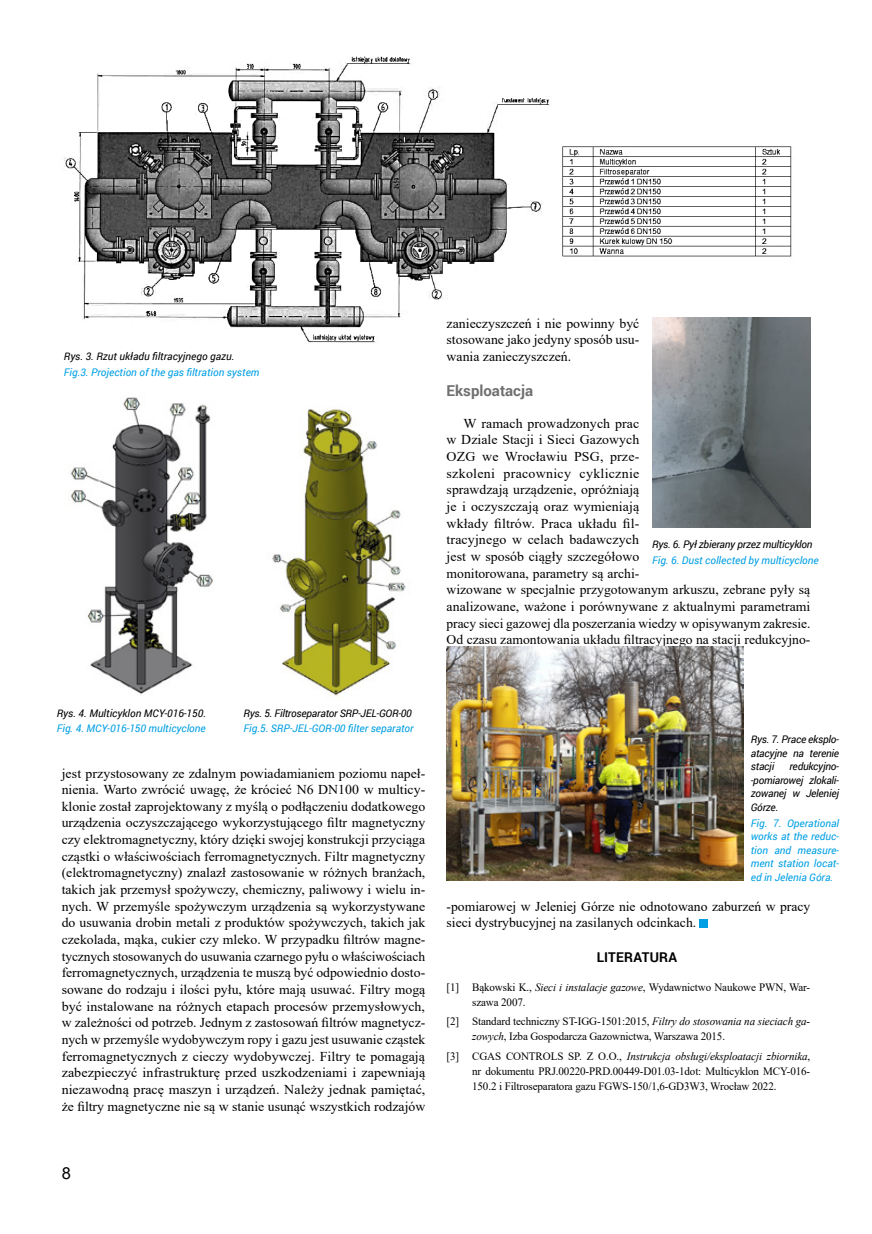
<style>
.page{position:relative;width:872px;height:1234px;background:#fff}
.page>*{position:absolute;margin:0;border:0;box-sizing:border-box;transform-origin:0 0}
.t1{font:16.5px "Arial";color:#000}
.t2{font:700 15px "Roboto";color:#706f6f}
.t3{font:13.5px/16.6px "Times New Roman";color:#000;text-align:justify}
.t4{font:700 13.5px "Roboto";letter-spacing:.015em;color:#000}
.t5{font:11.25px/15px "Times New Roman";letter-spacing:-.01em;color:#000}
.t6{font:italic 10.5px/13.5px "Roboto";color:#009fe3;text-align:justify}
.t7{font:italic 10.5px/13.5px "Roboto";letter-spacing:-.02em;color:#000;text-align:justify}
.t8{font:italic 10.5px "Roboto";color:#000}
.s1{font-style:italic}
</style>
<div class="page">
<img style="left:64px;top:56px;width:728px;height:287px">
<img style="left:70px;top:397px;width:145px;height:298px">
<img style="left:272px;top:408px;width:134px;height:288px">
<div style="left:700px;top:918px;width:8px;height:9px;background:#009fe3"></div>
<img style="left:446px;top:646px;width:297px;height:234px">
<img style="left:652px;top:317px;width:158px;height:210px">
<p class="t8" style="left:64px;top:349px;width:172px">Rys. 3. Rzut układu filtracyjnego gazu.</p>
<p class="t6" style="left:64px;top:364px;width:197px">Fig.3. Projection of the gas filtration system</p>
<p class="t3" style="left:446px;top:314px;width:194px">zanieczyszczeń i nie powinny być stosowane jako jedyny sposób usu&shy;wania zanieczyszczeń.</p>
<p class="t2" style="left:446px;top:380px;width:88px">Eksploatacja</p>
<p class="t3" style="left:446px;top:414px;width:365px;text-align:left;text-indent:17px">W ramach prowadzonych prac<br>w Dziale Stacji i Sieci Gazowych<br>OZG we Wrocławiu PSG, prze-<br>szkoleni pracownicy cyklicznie<br>sprawdzają urządzenie, opróżniają<br>je i oczyszczają oraz wymieniają<br>wkłady filtrów. Praca układu fil-<br>tracyjnego w celach badawczych<br>jest w sposób ciągły szczegółowo<br>monitorowana, parametry są archi-<br>wizowane w specjalnie przygotowanym arkuszu, zebrane pyły są analizowane, ważone i porównywane z aktualnymi parametrami pracy sieci gazowej dla poszerzania wiedzy w opisywanym zakresie.<br>Od czasu zamontowania układu filtracyjnego na stacji redukcyjno-</p>
<p class="t7" style="left:652px;top:537px;width:162px">Rys. 6. Pył zbierany przez multicyklon</p>
<p class="t6" style="left:652px;top:552px;width:168px">Fig. 6. Dust collected by multicyclone</p>
<p class="t8" style="left:57px;top:705px;width:151px">Rys. 4. Multicyklon MCY-016-150.</p>
<p class="t6" style="left:57px;top:721px;width:151px">Fig. 4. MCY-016-150 multicyclone</p>
<p class="t7" style="left:243px;top:705px;width:170px">Rys. 5. Filtroseparator SRP-JEL-GOR-00</p>
<p class="t6" style="left:243px;top:721px;width:172px">Fig.5. SRP-JEL-GOR-00 filter separator</p>
<p class="t3" style="left:62px;top:764px;width:365px">jest przystosowany ze zdalnym powiadamianiem poziomu napeł&shy;nienia. Warto zwrócić uwagę, że krócieć N6 DN100 w multicy&shy;klonie został zaprojektowany z myślą o podłączeniu dodatkowego urządzenia oczyszczającego wykorzystującego filtr magnetyczny czy elektromagnetyczny, który dzięki swojej konstrukcji przyciąga cząstki o właściwościach ferromagnetycznych. Filtr magnetyczny (elektromagnetyczny) znalazł zastosowanie w różnych branżach, takich jak przemysł spożywczy, chemiczny, paliwowy i wielu in&shy;nych. W przemyśle spożywczym urządzenia są wykorzystywane do usuwania drobin metali z produktów spożywczych, takich jak czekolada, mąka, cukier czy mleko. W przypadku filtrów magne&shy;tycznych stosowanych do usuwania czarnego pyłu o właściwościach ferromagnetycznych, urządzenia te muszą być odpowiednio dosto&shy;sowane do rodzaju i ilości pyłu, które mają usuwać. Filtry mogą być instalowane na różnych etapach procesów przemysłowych, w zależności od potrzeb. Jednym z zastosowań filtrów magnetycz&shy;nych w przemyśle wydobywczym ropy i gazu jest usuwanie cząstek ferromagnetycznych z cieczy wydobywczej. Filtry te pomagają zabezpieczyć infrastrukturę przed uszkodzeniami i zapewniają niezawodną pracę maszyn i urządzeń. Należy jednak pamiętać, że filtry magnetyczne nie są w stanie usunąć wszystkich rodzajów</p>
<p class="t1" style="left:62px;top:1161px;width:11px">8</p>
<p class="t7" style="left:750px;top:732px;width:90px">Rys. 7. Prace eksplo&shy;atacyjne na terenie stacji</p>
<p class="t7" style="left:750px;top:759px;width:90px;text-indent:39px">redukcyjno--pomiarowej zlokali&shy;zowanej w Jeleniej Górze.</p>
<p class="t6" style="left:750px;top:815px;width:90px">Fig. 7. Operational works at the reduc&shy;tion and measure&shy;ment station locat&shy;ed in Jelenia Góra.</p>
<p class="t3" style="left:446px;top:897px;width:365px">-pomiarowej w Jeleniej Górze nie odnotowano zaburzeń w pracy sieci dystrybucyjnej na zasilanych odcinkach.</p>
<p class="t4" style="left:596px;top:947px;width:82px">LITERATURA</p>
<p class="t5" style="left:472px;top:979px;width:340px;text-indent:-26px">[1] Bąkowski K., <span class="s1">Sieci i instalacje gazowe</span>, Wydawnictwo Naukowe PWN, War&shy;szawa 2007.</p>
<p class="t5" style="left:472px;top:1013px;width:340px;text-indent:-26px">[2] Standard techniczny ST-IGG-1501:2015, <span class="s1">Filtry do stosowania na sieciach ga&shy;zowych</span>, Izba Gospodarcza Gazownictwa, Warszawa 2015.</p>
<p class="t5" style="left:472px;top:1047px;width:340px;text-align:justify;text-indent:-26px">[3] CGAS CONTROLS SP. Z O.O., <span class="s1">Instrukcja obsługi/eksploatacji zbiornika</span>, nr dokumentu PRJ.00220-PRD.00449-D01.03-1dot: Multicyklon MCY-016- 150.2 i Filtroseparatora gazu FGWS-150/1,6-GD3W3, Wrocław 2022.</p>
</div>
